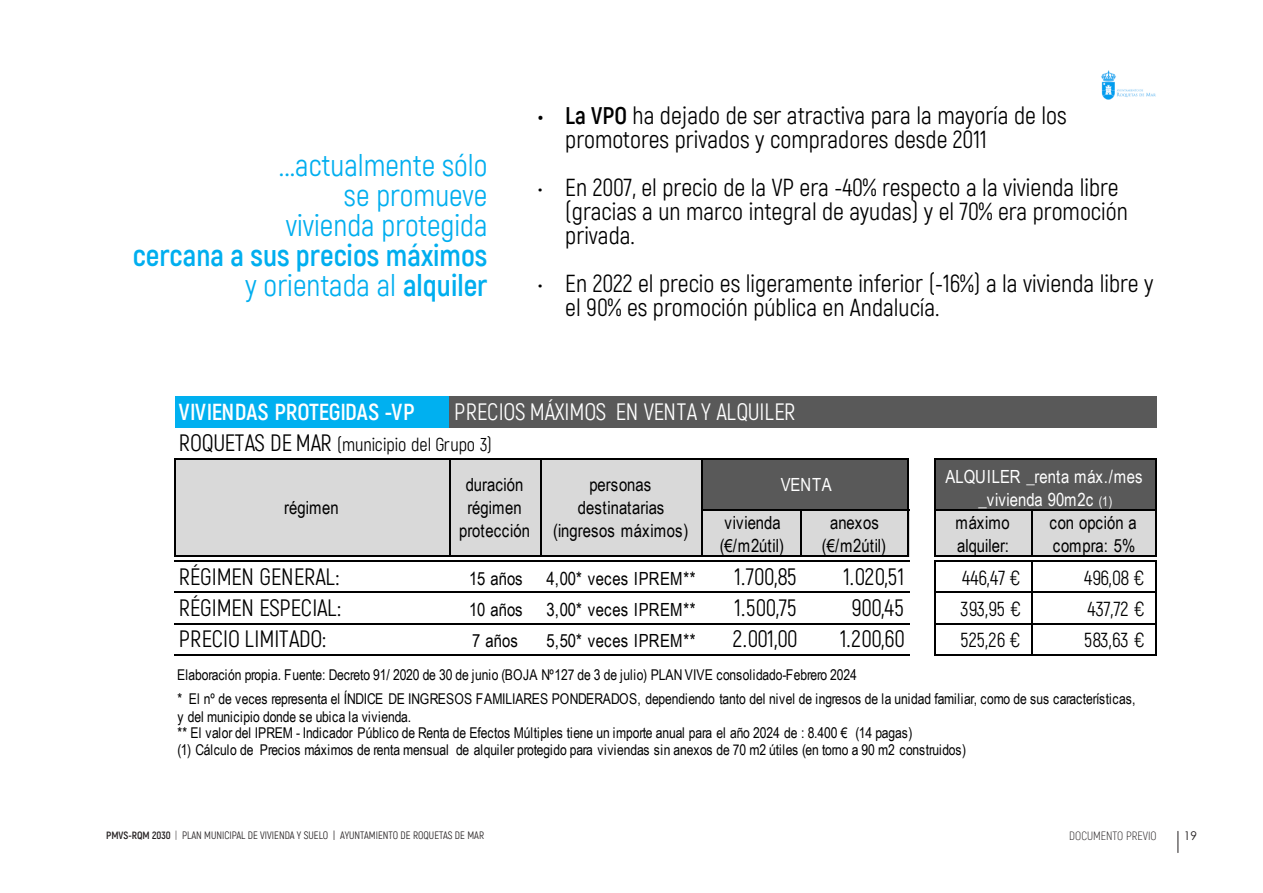
<style>
.page{position:relative;width:1263px;height:893px;background:#fff}
.page>*{position:absolute;margin:0;border:0;box-sizing:border-box;transform-origin:0 0}
.t1{font:30px/30px "Akrobat";color:#00aeef;text-align:right}
.t2{font:700 30px/30px "Akrobat";color:#00aeef;text-align:right}
.t3{font:24px/24px "Akrobat";color:#000}
.t4{font:23.1px "Akrobat";color:#000}
.t5{font:23.1px "Akrobat";letter-spacing:-.01em;color:#fff}
.t6{font:700 23.1px "Akrobat";letter-spacing:-.005em;color:#fff}
.t7{font:19.8px "Akrobat";letter-spacing:.01em;color:#000}
.t8{font:18.15px/23.1px "Arial Narrow";color:#000;text-align:center}
.t9{font:18.15px/23.1px "Arial Narrow";color:#fff;text-align:center}
.t10{font:18.15px "Akrobat";letter-spacing:-.01em;color:#000}
.t11{font:14.85px/18.1px "Arial Narrow";letter-spacing:-.01em;color:#000}
.t12{font:300 12px "Akrobat";color:#231f20}
.t13{font:12px "Century Gothic";color:#231f20}
.t14{font:10.5px "Akrobat";color:#231f20}
.s1{font-weight:400}
.s2{font-weight:700}
.s3{font-size:23.1px}
.s4{font-size:13.2px}
.s5{font-weight:300}
</style>
<div class="page">
<svg style="left:1178px;top:831px;width:1px;height:22px"></svg>
<img style="left:1101px;top:71px;width:55px;height:28px">
<div style="left:175px;top:397px;width:276px;height:31px;background:#00b0f0"></div>
<div style="left:449px;top:397px;width:708px;height:31px;background:#595959"></div>
<div style="left:175px;top:458px;width:528px;height:53px;background:#d9d9d9"></div>
<div style="left:701px;top:458px;width:208px;height:53px;background:#595959"></div>
<div style="left:934px;top:458px;width:223px;height:53px;background:#595959"></div>
<div style="left:175px;top:509px;width:734px;height:48px;background:#d9d9d9"></div>
<div style="left:934px;top:509px;width:223px;height:48px;background:#d9d9d9"></div>
<hr style="left:175px;top:458px;width:734px;height:1px;background:#000">
<hr style="left:703px;top:509px;width:206px;height:2px;background:#000">
<hr style="left:175px;top:555px;width:734px;height:2px;background:#000">
<hr style="left:174px;top:560px;width:735px;height:2px;background:#000">
<hr style="left:934px;top:458px;width:2px;height:99px;background:#000">
<hr style="left:1031px;top:511px;width:2px;height:46px;background:#000">
<hr style="left:1155px;top:459px;width:2px;height:98px;background:#000">
<hr style="left:174px;top:591px;width:735px;height:2px;background:#000">
<hr style="left:174px;top:623px;width:735px;height:1px;background:#000">
<hr style="left:174px;top:654px;width:735px;height:2px;background:#000">
<hr style="left:174px;top:458px;width:1px;height:99px;background:#000">
<hr style="left:449px;top:459px;width:2px;height:98px;background:#000">
<hr style="left:540px;top:459px;width:1px;height:98px;background:#000">
<hr style="left:701px;top:459px;width:2px;height:98px;background:#000">
<hr style="left:908px;top:459px;width:1px;height:98px;background:#000">
<hr style="left:934px;top:560px;width:2px;height:96px;background:#000">
<hr style="left:1155px;top:562px;width:2px;height:94px;background:#000">
<hr style="left:800px;top:511px;width:2px;height:46px;background:#000">
<hr style="left:1031px;top:562px;width:2px;height:94px;background:#000">
<hr style="left:936px;top:458px;width:221px;height:1px;background:#000">
<hr style="left:936px;top:509px;width:221px;height:2px;background:#000">
<hr style="left:936px;top:555px;width:221px;height:2px;background:#000">
<hr style="left:936px;top:560px;width:221px;height:2px;background:#000">
<hr style="left:936px;top:591px;width:221px;height:2px;background:#000">
<hr style="left:936px;top:623px;width:221px;height:1px;background:#000">
<hr style="left:936px;top:654px;width:221px;height:2px;background:#000">
<h1 class="t1" style="left:279px;top:152px;width:210px">...actualmente sólo se promueve vivienda protegida</h1>
<h1 class="t2" style="left:133px;top:242px;width:356px">cercana a sus precios máximos <span class="s1">y orientada al</span> alquiler</h1>
<h2 class="t3" style="left:565px;top:104px;width:503px;text-indent:-27px"><span class="s2">• La VPO</span> ha dejado de ser atractiva para la mayoría de los promotores privados y compradores desde 2011</h2>
<h2 class="t3" style="left:565px;top:176px;width:564px;text-indent:-27px">• En 2007, el precio de la VP era -40% respecto a la vivienda libre (gracias a un marco integral de ayudas) y el 70% era promoción privada.</h2>
<h2 class="t3" style="left:565px;top:272px;width:590px;text-indent:-27px">• En 2022 el precio es ligeramente inferior (-16%) a la vivienda libre y el 90% es promoción pública en Andalucía.</h2>
<h3 class="t6" style="left:179px;top:398px;width:237px">VIVIENDAS PROTEGIDAS -VP</h3>
<h3 class="t5" style="left:454px;top:398px;width:343px">PRECIOS MÁXIMOS EN VENTA Y ALQUILER</h3>
<p class="t10" style="left:179px;top:434px;width:314px"><span class="s3">ROQUETAS DE MAR</span> (municipio del Grupo 3)</p>
<p class="t8" style="left:284px;top:498px;width:56px">régimen</p>
<p class="t9" style="left:945px;top:466px;width:199px">ALQUILER _renta máx./mes _vivienda 90m2c <span class="s4">(1)</span></p>
<p class="t8" style="left:459px;top:474px;width:72px">duración régimen protección</p>
<p class="t8" style="left:553px;top:474px;width:137px">personas destinatarias (ingresos máximos)</p>
<p class="t9" style="left:781px;top:474px;width:53px">VENTA</p>
<p class="t8" style="left:720px;top:512px;width:66px;text-align:left">vivienda (€/m2útil)</p>
<p class="t8" style="left:822px;top:512px;width:66px">anexos (€/m2útil)</p>
<p class="t8" style="left:955px;top:512px;width:56px;text-align:left">máximo alquiler:</p>
<p class="t8" style="left:1049px;top:512px;width:89px;text-align:left">con opción a compra: 5%</p>
<h3 class="t4" style="left:179px;top:563px;width:162px">RÉGIMEN GENERAL:</h3>
<p class="t8" style="left:469px;top:568px;width:55px">15 años</p>
<p class="t8" style="left:546px;top:568px;width:151px">4,00* veces IPREM**</p>
<h3 class="t4" style="left:734px;top:563px;width:64px">1.700,85</h3>
<h3 class="t4" style="left:843px;top:563px;width:62px">1.020,51</h3>
<h3 class="t7" style="left:962px;top:566px;width:60px">446,47 €</h3>
<h3 class="t7" style="left:1084px;top:566px;width:62px">496,08 €</h3>
<h3 class="t4" style="left:179px;top:594px;width:164px">RÉGIMEN ESPECIAL:</h3>
<p class="t8" style="left:469px;top:600px;width:55px">10 años</p>
<p class="t8" style="left:546px;top:600px;width:151px">3,00* veces IPREM**</p>
<h3 class="t4" style="left:734px;top:594px;width:64px">1.500,75</h3>
<h3 class="t4" style="left:851px;top:594px;width:54px">900,45</h3>
<h3 class="t7" style="left:960px;top:598px;width:62px">393,95 €</h3>
<h3 class="t7" style="left:1087px;top:598px;width:59px">437,72 €</h3>
<h3 class="t4" style="left:179px;top:626px;width:149px">PRECIO LIMITADO:</h3>
<p class="t8" style="left:472px;top:631px;width:47px">7 años</p>
<p class="t8" style="left:546px;top:631px;width:151px">5,50* veces IPREM**</p>
<h3 class="t4" style="left:733px;top:626px;width:66px">2.001,00</h3>
<h3 class="t4" style="left:840px;top:626px;width:66px">1.200,60</h3>
<h3 class="t7" style="left:960px;top:629px;width:61px">525,26 €</h3>
<h3 class="t7" style="left:1084px;top:629px;width:62px">583,63 €</h3>
<p class="t11" style="left:177px;top:667px;width:681px">Elaboración propia. Fuente: Decreto 91/ 2020 de 30 de junio (BOJA Nº127 de 3 de julio) PLAN VIVE consolidado-Febrero 2024</p>
<p class="t11" style="left:177px;top:691px;width:960px">* El nº de veces representa el ÍNDICE DE INGRESOS FAMILIARES PONDERADOS, dependiendo tanto del nivel de ingresos de la unidad familiar, como de sus características, y del municipio donde se ubica la vivienda.</p>
<p class="t11" style="left:177px;top:726px;width:790px;line-height:16.5px">** El valor del IPREM - Indicador Público de Renta de Efectos Múltiples tiene un importe anual para el año 2024 de : 8.400 € (14 pagas)<br>(1) Cálculo de Precios máximos de renta mensual de alquiler protegido para viviendas sin anexos de 70 m2 útiles (en torno a 90 m2 construidos)</p>
<p class="t14" style="left:106px;top:829px;width:379px"><span class="s2">PMVS-RQM 2030</span> <span class="s5">|</span> PLAN MUNICIPAL DE VIVIENDA Y SUELO | AYUNTAMIENTO DE ROQUETAS DE MAR</p>
<p class="t12" style="left:1069px;top:829px;width:89px">DOCUMENTO PREVIO</p>
<p class="t13" style="left:1184px;top:831px;width:15px">19</p>
</div>
